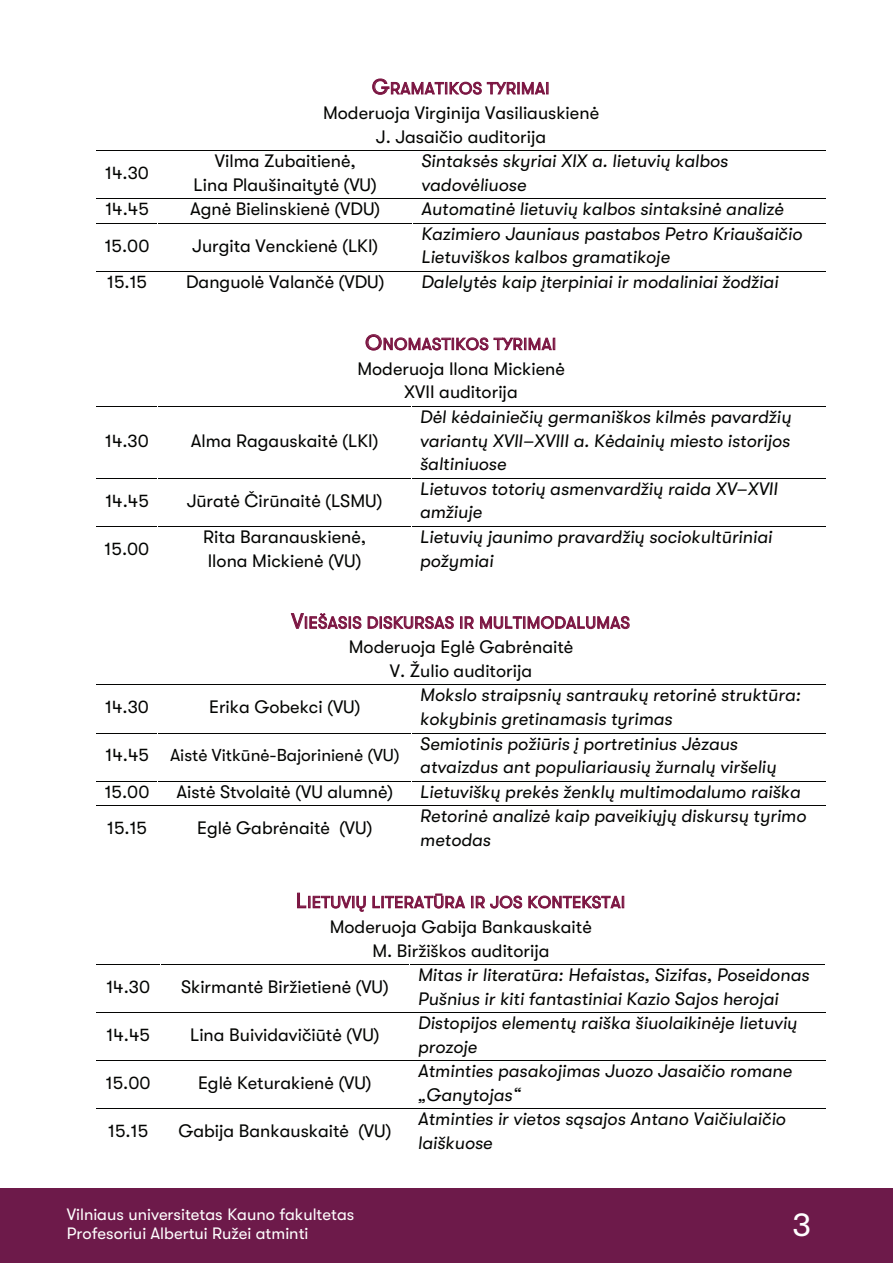
<style>
.page{position:relative;width:893px;height:1263px;background:#fff}
.page>*{position:absolute;margin:0;border:0;box-sizing:border-box;transform-origin:0 0}
.t1{font:33px "GT Walsheim";color:#fff}
.t2{font:italic 18px/23.7px "GT Walsheim";color:#040503}
.t3{font:18px/23.7px "GT Walsheim";color:#040503;text-align:center}
.t4{font:17.25px "GT Walsheim";color:#040503}
.t5{font:16.5px "GT Walsheim";letter-spacing:.025em;color:#7a1340}
.t6{font:16.5px/18.9px "GT Walsheim";color:#fff}
.s1{font-size:21px}
.s2{font-size:18px}
</style>
<div class="page">
<div style="left:0;top:1188px;width:893px;height:75px;background:#6d1a4a"></div>
<svg style="left:372px;top:78px;width:176px;height:17px"></svg>
<hr style="left:96px;top:150px;width:61px;height:1px;background:#040503">
<hr style="left:158px;top:150px;width:254px;height:1px;background:#040503">
<hr style="left:413px;top:150px;width:412px;height:1px;background:#040503">
<hr style="left:96px;top:198px;width:61px;height:1px;background:#040503">
<hr style="left:158px;top:198px;width:254px;height:1px;background:#040503">
<hr style="left:413px;top:198px;width:412px;height:1px;background:#040503">
<hr style="left:96px;top:223px;width:61px;height:1px;background:#040503">
<hr style="left:158px;top:223px;width:254px;height:1px;background:#040503">
<hr style="left:413px;top:223px;width:412px;height:1px;background:#040503">
<hr style="left:96px;top:271px;width:61px;height:1px;background:#040503">
<hr style="left:158px;top:271px;width:254px;height:1px;background:#040503">
<hr style="left:413px;top:271px;width:412px;height:1px;background:#040503">
<svg style="left:365px;top:334px;width:123px;height:17px"></svg>
<svg style="left:494px;top:337px;width:61px;height:13px"></svg>
<hr style="left:96px;top:406px;width:61px;height:1px;background:#040503">
<hr style="left:158px;top:406px;width:253px;height:1px;background:#040503">
<hr style="left:412px;top:406px;width:413px;height:1px;background:#040503">
<hr style="left:96px;top:478px;width:61px;height:1px;background:#040503">
<hr style="left:158px;top:478px;width:253px;height:1px;background:#040503">
<hr style="left:412px;top:478px;width:413px;height:1px;background:#040503">
<hr style="left:96px;top:526px;width:61px;height:1px;background:#040503">
<hr style="left:158px;top:526px;width:253px;height:1px;background:#040503">
<hr style="left:412px;top:526px;width:413px;height:1px;background:#040503">
<svg style="left:297px;top:892px;width:69px;height:20px"></svg>
<svg style="left:372px;top:893px;width:93px;height:15px"></svg>
<svg style="left:471px;top:895px;width:51px;height:13px"></svg>
<svg style="left:528px;top:895px;width:96px;height:13px"></svg>
<hr style="left:96px;top:964px;width:64px;height:1px;background:#040503">
<hr style="left:161px;top:964px;width:248px;height:1px;background:#040503">
<hr style="left:410px;top:964px;width:415px;height:1px;background:#040503">
<hr style="left:96px;top:1012px;width:64px;height:1px;background:#040503">
<hr style="left:161px;top:1012px;width:248px;height:1px;background:#040503">
<hr style="left:410px;top:1012px;width:415px;height:1px;background:#040503">
<hr style="left:96px;top:1060px;width:64px;height:1px;background:#040503">
<hr style="left:161px;top:1060px;width:248px;height:1px;background:#040503">
<hr style="left:410px;top:1060px;width:415px;height:1px;background:#040503">
<hr style="left:96px;top:1108px;width:64px;height:1px;background:#040503">
<hr style="left:161px;top:1108px;width:248px;height:1px;background:#040503">
<hr style="left:410px;top:1108px;width:415px;height:1px;background:#040503">
<svg style="left:291px;top:613px;width:70px;height:16px"></svg>
<svg style="left:368px;top:616px;width:86px;height:13px"></svg>
<svg style="left:460px;top:616px;width:14px;height:13px"></svg>
<svg style="left:480px;top:616px;width:150px;height:13px"></svg>
<hr style="left:96px;top:684px;width:61px;height:1px;background:#040503">
<hr style="left:158px;top:684px;width:253px;height:1px;background:#040503">
<hr style="left:412px;top:684px;width:413px;height:1px;background:#040503">
<hr style="left:96px;top:733px;width:61px;height:1px;background:#040503">
<hr style="left:158px;top:733px;width:253px;height:1px;background:#040503">
<hr style="left:412px;top:733px;width:413px;height:1px;background:#040503">
<hr style="left:96px;top:781px;width:61px;height:1px;background:#040503">
<hr style="left:158px;top:781px;width:253px;height:1px;background:#040503">
<hr style="left:412px;top:781px;width:413px;height:1px;background:#040503">
<hr style="left:96px;top:805px;width:61px;height:1px;background:#040503">
<hr style="left:158px;top:805px;width:253px;height:1px;background:#040503">
<hr style="left:412px;top:805px;width:413px;height:1px;background:#040503">
<p class="t3" style="left:105px;top:161px;width:45px">14.30</p>
<p class="t5" style="left:372px;top:79px;width:179px"><span class="s1">G</span>RAMATIKOS TYRIMAI</p>
<p class="t3" style="left:323px;top:101px;width:278px">Moderuoja Virginija Vasiliauskienė<br>J. Jasaičio auditorija</p>
<p class="t3" style="left:194px;top:149px;width:185px">Vilma Zubaitienė,<br>Lina Plaušinaitytė (VU)</p>
<p class="t2" style="left:421px;top:149px;width:309px">Sintaksės skyriai XIX a. lietuvių kalbos vadovėliuose</p>
<p class="t3" style="left:105px;top:197px;width:45px">14.45</p>
<p class="t3" style="left:190px;top:197px;width:192px">Agnė Bielinskienė (VDU)</p>
<p class="t2" style="left:421px;top:197px;width:364px">Automatinė lietuvių kalbos sintaksinė analizė</p>
<p class="t3" style="left:105px;top:234px;width:46px">15.00</p>
<p class="t3" style="left:192px;top:234px;width:188px">Jurgita Venckienė (LKI)</p>
<p class="t2" style="left:421px;top:222px;width:383px">Kazimiero Jauniaus pastabos Petro Kriaušaičio<br>Lietuviškos kalbos gramatikoje</p>
<p class="t3" style="left:107px;top:270px;width:41px">15.15</p>
<p class="t3" style="left:186px;top:270px;width:200px">Danguolė Valančė (VDU)</p>
<p class="t2" style="left:421px;top:270px;width:359px">Dalelytės kaip įterpiniai ir modaliniai žodžiai</p>
<p class="t5" style="left:365px;top:335px;width:192px"><span class="s1">O</span>NOMASTIKOS TYRIMAI</p>
<p class="t3" style="left:357px;top:357px;width:209px">Moderuoja Ilona Mickienė<br>XVII auditorija</p>
<p class="t3" style="left:105px;top:429px;width:45px">14.30</p>
<p class="t3" style="left:191px;top:429px;width:189px">Alma Ragauskaitė (LKI)</p>
<p class="t2" style="left:420px;top:405px;width:373px;text-align:justify">Dėl kėdainiečių germaniškos kilmės pavardžių variantų XVII–XVIII a. Kėdainių miesto istorijos šaltiniuose</p>
<p class="t3" style="left:105px;top:489px;width:45px">14.45</p>
<p class="t3" style="left:187px;top:489px;width:197px">Jūratė Čirūnaitė (LSMU)</p>
<p class="t2" style="left:420px;top:477px;width:359px">Lietuvos totorių asmenvardžių raida XV–XVII amžiuje</p>
<p class="t3" style="left:105px;top:537px;width:46px">15.00</p>
<p class="t3" style="left:203px;top:525px;width:165px;text-align:left">Rita Baranauskienė,<br>Ilona Mickienė (VU)</p>
<p class="t2" style="left:420px;top:525px;width:354px">Lietuvių jaunimo pravardžių sociokultūriniai požymiai</p>
<p class="t5" style="left:291px;top:613px;width:340px"><span class="s1">V</span>IEŠASIS DISKURSAS IR MULTIMODALUMAS</p>
<p class="t3" style="left:349px;top:635px;width:226px">Moderuoja Eglė Gabrėnaitė<br>V. Žulio auditorija</p>
<p class="t3" style="left:105px;top:695px;width:45px">14.30</p>
<p class="t3" style="left:209px;top:695px;width:153px">Erika Gobekci (VU)</p>
<p class="t2" style="left:420px;top:683px;width:382px">Mokslo straipsnių santraukų retorinė struktūra: kokybinis gretinamasis tyrimas</p>
<p class="t4" style="left:105px;top:746px;width:296px"><span class="s2">14.45</span> Aistė Vitkūnė-Bajorinienė (VU)</p>
<p class="t2" style="left:420px;top:732px;width:358px">Semiotinis požiūris į portretinius Jėzaus atvaizdus ant populiariausių žurnalų viršelių</p>
<p class="t3" style="left:105px;top:780px;width:46px">15.00</p>
<p class="t3" style="left:176px;top:780px;width:218px">Aistė Stvolaitė (VU alumnė)</p>
<p class="t2" style="left:420px;top:780px;width:382px">Lietuviškų prekės ženklų multimodalumo raiška</p>
<p class="t3" style="left:107px;top:816px;width:41px">15.15</p>
<p class="t3" style="left:197px;top:816px;width:177px">Eglė Gabrėnaitė (VU)</p>
<p class="t2" style="left:420px;top:804px;width:388px">Retorinė analizė kaip paveikiųjų diskursų tyrimo metodas</p>
<p class="t5" style="left:296px;top:893px;width:331px"><span class="s1">L</span>IETUVIŲ LITERATŪRA IR JOS KONTEKSTAI</p>
<p class="t3" style="left:330px;top:915px;width:264px">Moderuoja Gabija Bankauskaitė<br>M. Biržiškos auditorija</p>
<p class="t3" style="left:106px;top:975px;width:45px">14.30</p>
<p class="t3" style="left:181px;top:975px;width:209px">Skirmantė Biržietienė (VU)</p>
<p class="t2" style="left:418px;top:963px;width:393px">Mitas ir literatūra: Hefaistas, Sizifas, Poseidonas<br>Pušnius ir kiti fantastiniai Kazio Sajos herojai</p>
<p class="t3" style="left:107px;top:1023px;width:45px">14.45</p>
<p class="t3" style="left:190px;top:1023px;width:191px">Lina Buividavičiūtė (VU)</p>
<p class="t2" style="left:418px;top:1011px;width:381px">Distopijos elementų raiška šiuolaikinėje lietuvių prozoje</p>
<p class="t3" style="left:106px;top:1071px;width:46px">15.00</p>
<p class="t3" style="left:198px;top:1071px;width:175px">Eglė Keturakienė (VU)</p>
<p class="t2" style="left:418px;top:1059px;width:376px">Atminties pasakojimas Juozo Jasaičio romane „Ganytojas“</p>
<p class="t3" style="left:108px;top:1119px;width:41px">15.15</p>
<p class="t3" style="left:178px;top:1119px;width:214px">Gabija Bankauskaitė (VU)</p>
<p class="t2" style="left:418px;top:1107px;width:369px">Atminties ir vietos sąsajos Antano Vaičiulaičio laiškuose</p>
<p class="t6" style="left:67px;top:1205px;width:289px">Vilniaus universitetas Kauno fakultetas<br>Profesoriui Albertui Ružei atminti</p>
<h1 class="t1" style="left:793px;top:1207px;width:20px">3</h1>
</div>
